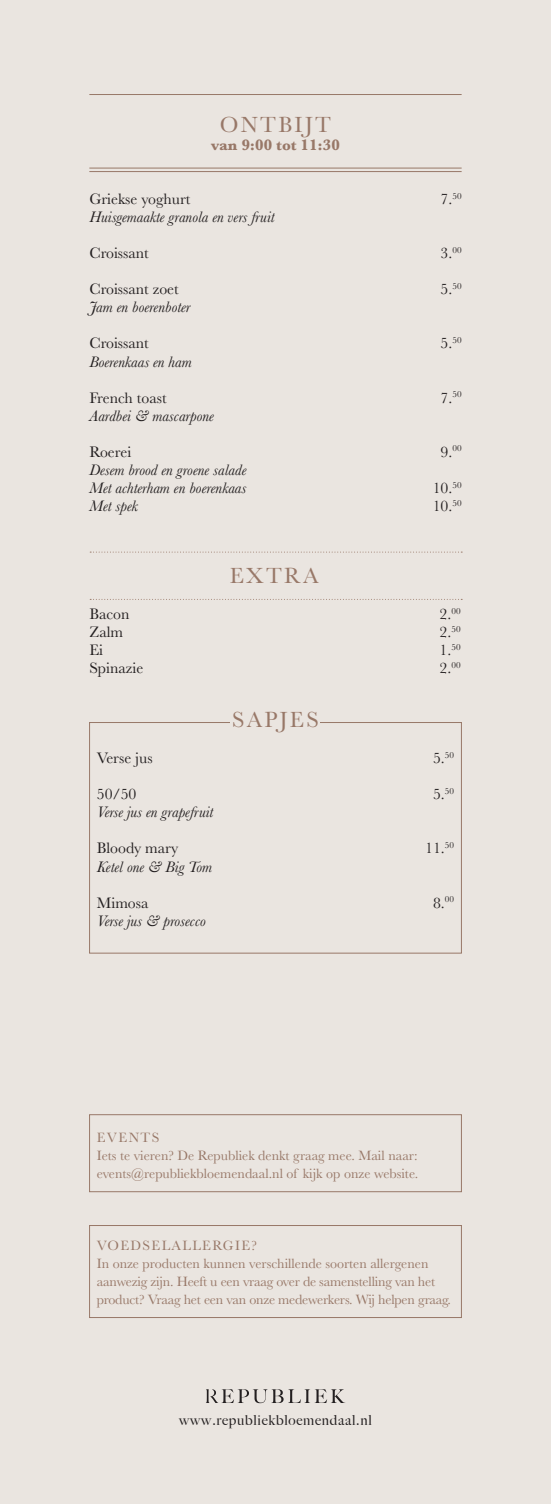
<style>
.page{position:relative;width:551px;height:1504px;background:#fff}
.page>*{position:absolute;margin:0;border:0;box-sizing:border-box;transform-origin:0 0}
.t1{font:22.75px "Baskerville";letter-spacing:.1em;color:#987868}
.t2{font:italic 15.75px/18px "Baskerville";color:#231f20}
.t3{font:15.75px "Baskerville";color:#231f20}
.t4{font:700 15.75px "Baskerville";color:#987868}
.t5{font:14px/18px "Baskerville";color:#987868}
.t6{font:500 14px "Big Caslon";letter-spacing:.05em;color:#231f20}
</style>
<div class="page">
<div style="left:0;top:0;width:551px;height:1503px;background:#eae5e0"></div>
<svg style="left:206px;top:1389px;width:138px;height:13px"></svg>
<hr style="left:89px;top:168px;width:372px;height:1px;background:#987868">
<hr style="left:89px;top:171px;width:372px;height:1px;background:#987868">
<hr style="left:89px;top:94px;width:372px;height:1px;background:#987868">
<div style="left:89px;top:722px;width:372px;height:231px;border:1px solid #987868"></div>
<div style="left:230px;top:706px;width:90px;height:33px;background:#eae5e0"></div>
<div style="left:89px;top:1225px;width:372px;height:92px;border:1px solid #987868"></div>
<div style="left:89px;top:1114px;width:372px;height:77px;border:1px solid #987868"></div>
<svg style="left:90px;top:599px;width:372px;height:1px"></svg>
<svg style="left:90px;top:551px;width:372px;height:1px"></svg>
<h1 class="t1" style="left:220px;top:110px;width:113px">ONTBIJT</h1>
<p class="t4" style="left:211px;top:134px;width:130px">van 9:00 tot 11:30</p>
<p class="t3" style="left:89px;top:189px;width:102px">Griekse yoghurt</p>
<p class="t3" style="left:440px;top:189px;width:22px">7.<sup>50</sup></p>
<p class="t2" style="left:89px;top:208px;width:187px">Huisgemaakte granola en vers fruit</p>
<p class="t3" style="left:89px;top:243px;width:61px">Croissant</p>
<p class="t3" style="left:440px;top:243px;width:22px">3.<sup>00</sup></p>
<p class="t3" style="left:89px;top:279px;width:91px">Croissant zoet</p>
<p class="t3" style="left:440px;top:279px;width:22px">5.<sup>50</sup></p>
<p class="t2" style="left:89px;top:298px;width:103px">Jam en boerenboter</p>
<p class="t3" style="left:89px;top:333px;width:61px">Croissant</p>
<p class="t3" style="left:440px;top:333px;width:22px">5.<sup>50</sup></p>
<p class="t2" style="left:89px;top:352px;width:104px">Boerenkaas en ham</p>
<p class="t3" style="left:89px;top:387px;width:79px">French toast</p>
<p class="t3" style="left:440px;top:387px;width:22px">7.<sup>50</sup></p>
<p class="t2" style="left:89px;top:406px;width:126px">Aardbei &amp; mascarpone</p>
<p class="t3" style="left:89px;top:441px;width:43px">Roerei</p>
<p class="t3" style="left:440px;top:441px;width:22px">9.<sup>00</sup></p>
<p class="t2" style="left:89px;top:460px;width:159px">Desem brood en groene salade<br>Met achterham en boerenkaas</p>
<p class="t3" style="left:432px;top:477px;width:30px">10.<sup>50</sup></p>
<p class="t2" style="left:89px;top:496px;width:50px">Met spek</p>
<p class="t3" style="left:432px;top:495px;width:30px">10.<sup>50</sup></p>
<h1 class="t1" style="left:230px;top:561px;width:90px">EXTRA</h1>
<p class="t3" style="left:89px;top:603px;width:42px">Bacon</p>
<p class="t3" style="left:439px;top:603px;width:22px">2.<sup>00</sup></p>
<p class="t3" style="left:89px;top:622px;width:35px">Zalm</p>
<p class="t3" style="left:439px;top:622px;width:22px">2.<sup>50</sup></p>
<p class="t3" style="left:89px;top:640px;width:15px">Ei</p>
<p class="t3" style="left:439px;top:640px;width:22px">1.<sup>50</sup></p>
<p class="t3" style="left:89px;top:658px;width:55px">Spinazie</p>
<p class="t3" style="left:439px;top:658px;width:22px">2.<sup>00</sup></p>
<h1 class="t1" style="left:232px;top:705px;width:88px">SAPJES</h1>
<p class="t3" style="left:97px;top:748px;width:57px">Verse jus</p>
<p class="t3" style="left:433px;top:748px;width:22px">5.<sup>50</sup></p>
<p class="t3" style="left:97px;top:784px;width:41px">50/50</p>
<p class="t3" style="left:433px;top:784px;width:22px">5.<sup>50</sup></p>
<p class="t2" style="left:97px;top:803px;width:118px">Verse jus en grapefruit</p>
<p class="t3" style="left:97px;top:838px;width:83px">Bloody mary</p>
<p class="t3" style="left:425px;top:838px;width:30px">11.<sup>50</sup></p>
<p class="t2" style="left:97px;top:857px;width:117px">Ketel one &amp; Big Tom</p>
<p class="t3" style="left:97px;top:892px;width:53px">Mimosa</p>
<p class="t3" style="left:433px;top:892px;width:22px">8.<sup>00</sup></p>
<p class="t2" style="left:97px;top:911px;width:111px">Verse jus &amp; prosecco</p>
<p class="t5" style="left:97px;top:1128px;width:323px">EVENTS<br>Iets te vieren? De Republiek denkt graag mee. Mail naar: events@republiekbloemendaal.nl of kijk op onze website.</p>
<p class="t5" style="left:97px;top:1236px;width:356px">VOEDSELALLERGIE?<br>In onze producten kunnen verschillende soorten allergenen aanwezig zijn. Heeft u een vraag over de samenstelling van het product? Vraag het een van onze medewerkers. Wij helpen graag.</p>
<p class="t6" style="left:179px;top:1407px;width:194px">www.republiekbloemendaal.nl</p>
</div>
